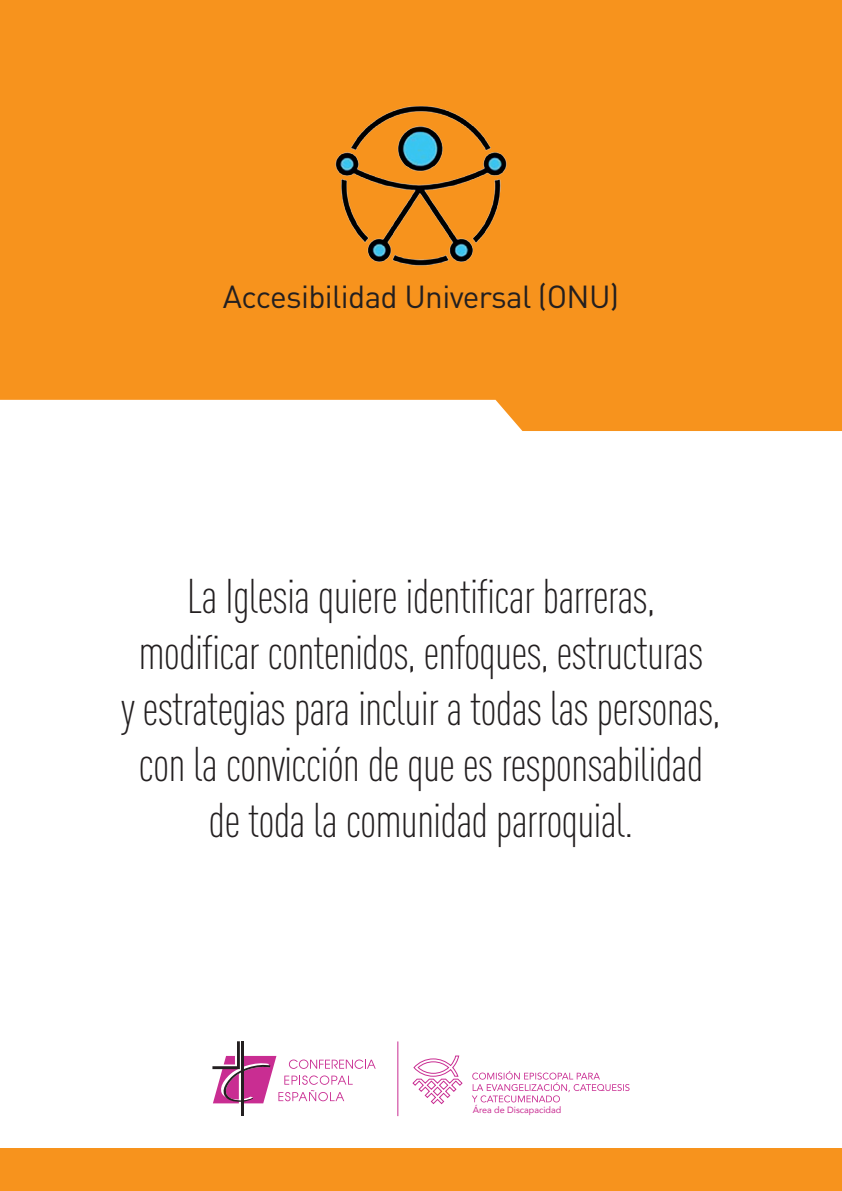
<style>
.page{position:relative;width:842px;height:1191px;background:#fff}
.page>*{position:absolute;margin:0;border:0;box-sizing:border-box;transform-origin:0 0}
.t1{font:300 condensed 48px/56px "DIN Pro";letter-spacing:-.02em;color:#231f20;text-align:center}
.t2{font:31.6px "DIN Pro";letter-spacing:-.02em;color:#231f20}
.t3{font:9px "Avenir";color:#c92d92}
</style>
<div class="page">
<div style="left:0;top:0;width:842px;height:431px;background:#f7931d"></div>
<div style="left:0;top:1148px;width:842px;height:43px;background:#f7931d"></div>
<img style="left:329px;top:96px;width:183px;height:179px">
<hr style="left:397px;top:1041px;width:1px;height:75px;background:#c92d92">
<svg style="left:412px;top:1055px;width:51px;height:49px"></svg>
<hr style="left:241px;top:1041px;width:3px;height:74px;background:#231f20">
<svg style="left:212px;top:1041px;width:164px;height:62px"></svg>
<svg style="left:472px;top:1071px;width:157px;height:31px"></svg>
<p class="t2" style="left:223px;top:272px;width:398px">Accesibilidad Universal (ONU)</p>
<p class="t1" style="left:121px;top:565px;width:600px">La Iglesia quiere identificar barreras, modificar contenidos, enfoques, estructuras<br>y estrategias para incluir a todas las personas, con la convicción de que es responsabilidad de toda la comunidad parroquial.</p>
<p class="t3" style="left:473px;top:1103px;width:90px">Área de Discapacidad</p>
</div>
